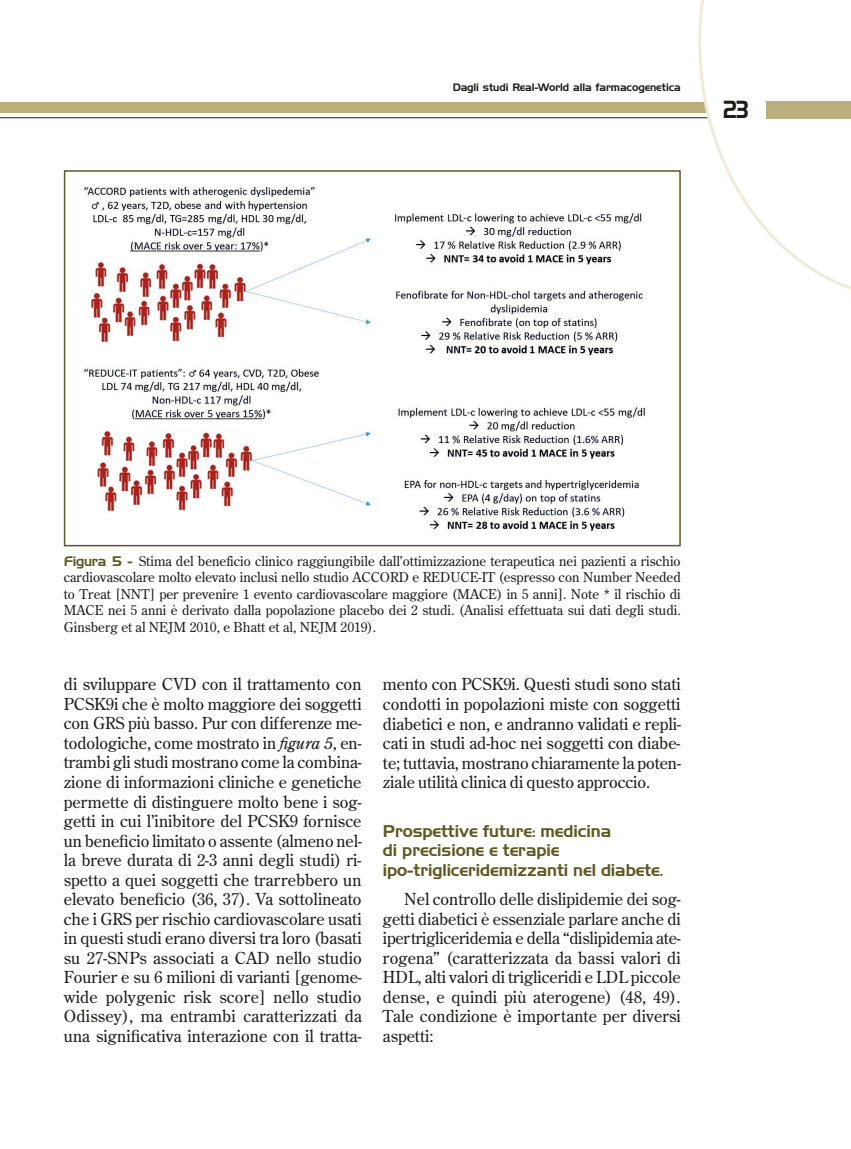
<style>
.page{position:relative;width:851px;height:1149px;background:#fff}
.page>*{position:absolute;margin:0;border:0;box-sizing:border-box;transform-origin:0 0}
.t1{font:24px "Handel Gothic BT";color:#1d1d1b;scale:.8 1}
.t2{font:16.5px/19.5px "Century Old Style Std";letter-spacing:.005em;color:#1d1d1b;text-align:justify}
.t3{font:16.5px/19.5px "Handel Gothic BT";letter-spacing:-.005em;color:#5e5a25}
.t4{font:13.5px/16.5px "Century Old Style Std";color:#1d1d1b;text-align:justify}
.t5{font:10.5px "Handel Gothic BT";letter-spacing:-.01em;color:#1d1d1b}
.s1{font-family:"Handel Gothic BT";color:#5e5a25}
.s2{font-style:italic}
</style>
<div class="page">
<hr style="left:0;top:117px;width:850px;height:1px;background:#1d1d1b">
<div style="left:0;top:102px;width:850px;height:11px;background:#bbae7c"></div>
<svg style="left:698px;top:0;width:152px;height:289px"></svg>
<div style="left:765px;top:101px;width:85px;height:17px;background:#bbae7c"></div>
<img style="left:83px;top:186px;width:563px;height:347px">
<div style="left:64px;top:170px;width:616px;height:376px;border:2px solid #5e5a25"></div>
<p class="t5" style="left:452px;top:81px;width:229px">Dagli studi Real-World alla farmacogenetica</p>
<h1 class="t1" style="left:723px;top:95px;width:33px">23</h1>
<p class="t4" style="left:64px;top:552px;width:618px"><span class="s1">Figura 5 -</span> Stima del beneficio clinico raggiungibile dall’ottimizzazione terapeutica nei pazienti a rischio cardiovascolare molto elevato inclusi nello studio ACCORD e REDUCE-IT (espresso con Number Needed to Treat [NNT] per prevenire 1 evento cardiovascolare maggiore (MACE) in 5 anni]. Note * il rischio di MACE nei 5 anni è derivato dalla popolazione placebo dei 2 studi. (Analisi effettuata sui dati degli studi.<br>Ginsberg et al NEJM 2010, e Bhatt et al, NEJM 2019).</p>
<p class="t2" style="left:64px;top:674px;width:299px">di sviluppare CVD con il trattamento con PCSK9i che è molto maggiore dei soggetti con GRS più basso. Pur con differenze me&shy;todologiche, come mostrato in <span class="s2">figura 5</span>, en&shy;trambi gli studi mostrano come la combina&shy;zione di informazioni cliniche e genetiche permette di distinguere molto bene i sog&shy;getti in cui l’inibitore del PCSK9 fornisce un beneficio limitato o assente (almeno nel&shy;la breve durata di 2-3 anni degli studi) ri&shy;spetto a quei soggetti che trarrebbero un elevato beneficio (36, 37). Va sottolineato che i GRS per rischio cardiovascolare usati in questi studi erano diversi tra loro (basati su 27-SNPs associati a CAD nello studio Fourier e su 6 milioni di varianti [genome&shy;wide polygenic risk score] nello studio Odissey), ma entrambi caratterizzati da una significativa interazione con il tratta-</p>
<p class="t2" style="left:383px;top:674px;width:299px">mento con PCSK9i. Questi studi sono stati condotti in popolazioni miste con soggetti diabetici e non, e andranno validati e repli&shy;cati in studi ad-hoc nei soggetti con diabe&shy;te; tuttavia, mostrano chiaramente la poten&shy;ziale utilità clinica di questo approccio.</p>
<p class="t3" style="left:383px;top:820px;width:281px">Prospettive future: medicina<br>di precisione e terapie ipo-trigliceridemizzanti nel diabete.</p>
<p class="t2" style="left:383px;top:888px;width:299px;text-indent:21px">Nel controllo delle dislipidemie dei sog&shy;getti diabetici è essenziale parlare anche di ipertrigliceridemia e della “dislipidemia ate&shy;rogena” (caratterizzata da bassi valori di HDL, alti valori di trigliceridi e LDL piccole dense, e quindi più aterogene) (48, 49).<br>Tale condizione è importante per diversi aspetti:</p>
</div>
